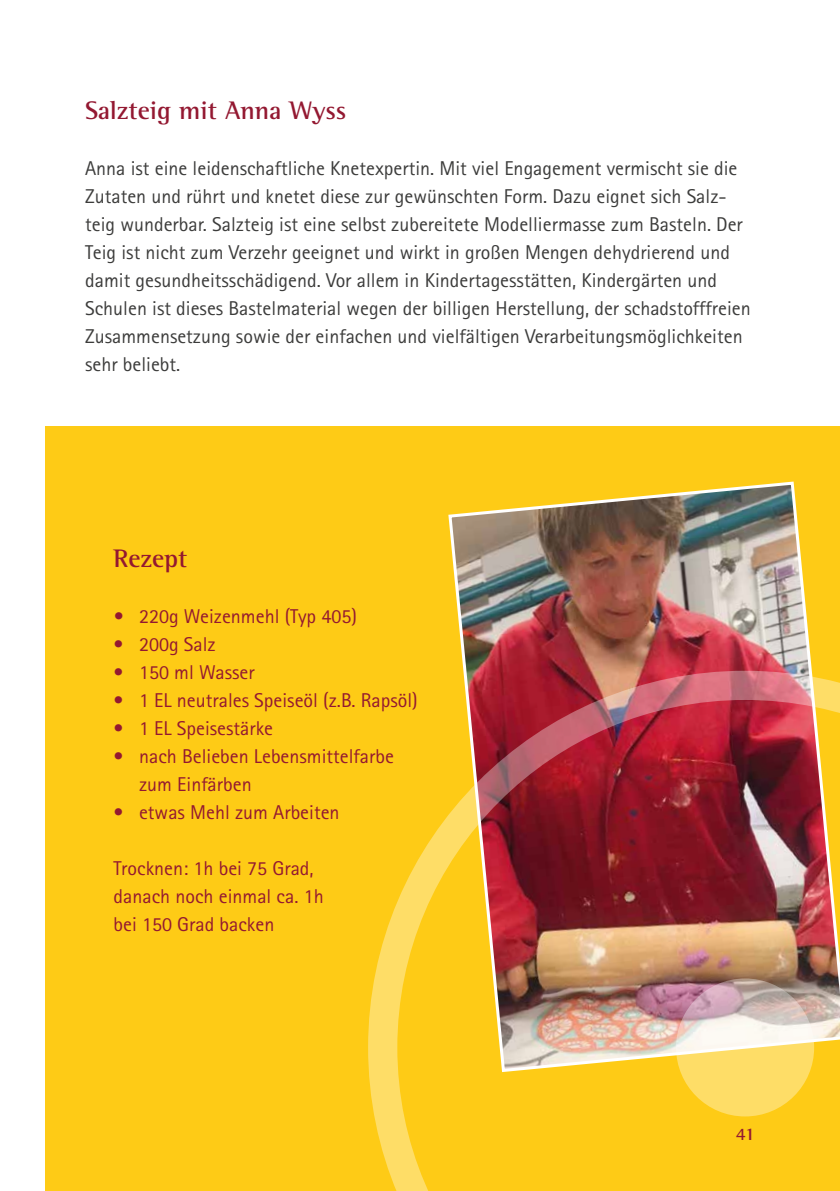
<style>
.page{position:relative;width:840px;height:1191px;background:#fff}
.page>*{position:absolute;margin:0;border:0;box-sizing:border-box;transform-origin:0 0}
.t1{font:700 26px "Rotis Semi Serif Std";color:#931831}
.t2{font:20px/28px "Rotis Sans Serif Std";color:#3c3c3b}
.t3{font:20px/28px "Rotis Sans Serif Std";color:#931831}
.t4{font:700 18px "Rotis Semi Serif Std";color:#931831}
.s1{font-weight:700}
</style>
<div class="page">
<div style="left:45px;top:427px;width:794px;height:764px;background:#fecb16"></div>
<img style="left:448px;top:481px;width:364px;height:187px">
<img style="left:368px;top:668px;width:471px;height:523px">
<svg style="left:678px;top:981px;width:133px;height:133px;background:#efd89e"></svg>
<div style="left:675px;top:978px;width:138px;height:138px;border:5px solid #fff;border-radius:50%"></div>
<h1 class="t1" style="left:85px;top:94px;width:263px">Salzteig mit Anna Wyss</h1>
<p class="t2" style="left:85px;top:154px;width:666px">Anna ist eine leidenschaftliche Knetexpertin. Mit viel Engagement vermischt sie die Zutaten und rührt und knetet diese zur gewünschten Form. Dazu eignet sich Salz&shy;teig wunderbar. Salzteig ist eine selbst zubereitete Modelliermasse zum Basteln. Der Teig ist nicht zum Verzehr geeignet und wirkt in großen Mengen dehydrierend und damit gesundheitsschädigend. Vor allem in Kindertagesstätten, Kindergärten und Schulen ist dieses Bastelmaterial wegen der billigen Herstellung, der schadstofffreien Zusammensetzung sowie der einfachen und vielfältigen Verarbeitungsmöglichkeiten sehr beliebt.</p>
<h1 class="t1" style="left:113px;top:542px;width:75px">Rezept</h1>
<p class="t3" style="left:113px;top:602px;width:245px"><span class="s1">•</span> 220g Weizenmehl (Typ 405)</p>
<p class="t3" style="left:113px;top:630px;width:104px">• 200g Salz</p>
<p class="t3" style="left:113px;top:658px;width:143px">• 150 ml Wasser</p>
<p class="t3" style="left:113px;top:686px;width:305px">• 1 EL neutrales Speiseöl (z.B. Rapsöl)</p>
<p class="t3" style="left:113px;top:714px;width:161px">• 1 EL Speisestärke</p>
<p class="t3" style="left:139px;top:742px;width:256px;text-indent:-26px">• nach Belieben Lebensmittelfarbe zum Einfärben</p>
<p class="t3" style="left:113px;top:798px;width:227px">• etwas Mehl zum Arbeiten</p>
<p class="t3" style="left:113px;top:854px;width:211px">Trocknen: 1h bei 75 Grad, danach noch einmal ca. 1h bei 150 Grad backen</p>
<p class="t4" style="left:735px;top:1123px;width:21px">41</p>
</div>
